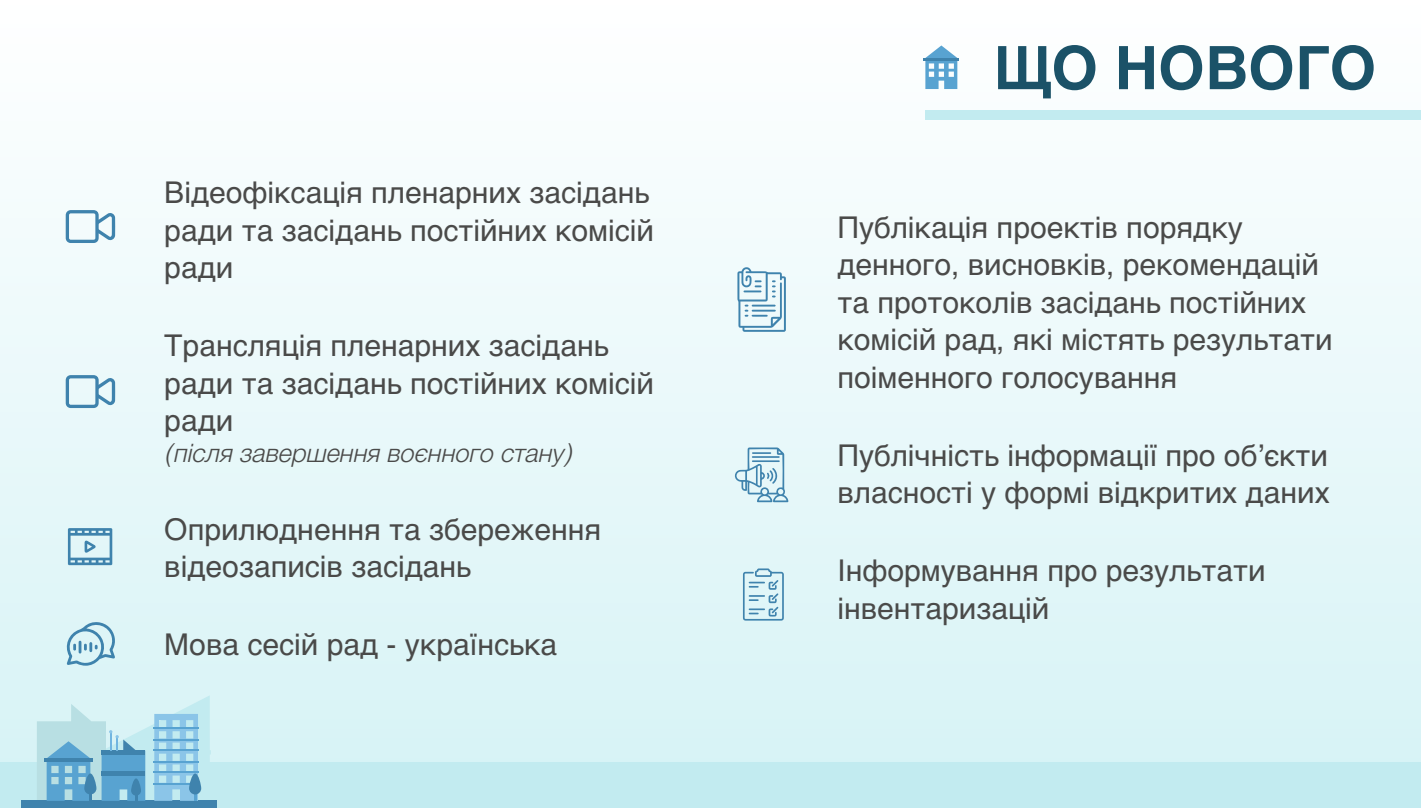
<style>
.page{position:relative;width:1421px;height:808px;background:#fff}
.page>*{position:absolute;margin:0;border:0;box-sizing:border-box;transform-origin:0 0}
.t1{font:700 60px "Helvetica";color:#1b5268}
.t2{font:30px/37.5px "Helvetica";color:#4a4a49}
.t3{font:italic 300 25.5px "Helvetica";color:#4a4a49}
</style>
<div class="page">
<div style="left:0;top:0;width:1420px;height:808px;background:linear-gradient(to bottom,#fff,#d5f2f5)"></div>
<div style="left:0;top:763px;width:1420px;height:45px;background:#c2ebf0"></div>
<div style="left:22px;top:801px;width:195px;height:7px;background:#3f83ad"></div>
<svg style="left:37px;top:695px;width:174px;height:106px;background:#a1d1e3"></svg>
<div style="left:131px;top:778px;width:10px;height:17px;background:#3f83ad;border-radius:5px"></div>
<svg style="left:66px;top:210px;width:49px;height:33px"></svg>
<svg style="left:66px;top:375px;width:49px;height:33px;background:#b0d1e0"></svg>
<svg style="left:68px;top:528px;width:44px;height:37px;background:#99c2d6"></svg>
<svg style="left:64px;top:621px;width:51px;height:45px;background:#b1d5e2"></svg>
<svg style="left:743px;top:568px;width:40px;height:53px;background:#b6d7e4"></svg>
<svg style="left:737px;top:267px;width:48px;height:65px"></svg>
<svg style="left:734px;top:447px;width:54px;height:55px;background:#b8d7e4"></svg>
<svg style="left:925px;top:45px;width:32px;height:44px"></svg>
<hr style="left:923px;top:58px;width:35px;height:3px;background:#3f83ad">
<div style="left:925px;top:110px;width:495px;height:9px;background:#c2ebf0"></div>
<p class="t2" style="left:164px;top:175px;width:491px">Відеофіксація пленарних засідань ради та засідань постійних комісій ради</p>
<p class="t2" style="left:164px;top:328px;width:491px">Трансляція пленарних засідань ради та засідань постійних комісій ради</p>
<p class="t3" style="left:164px;top:431px;width:408px">(після завершення воєнного стану)</p>
<p class="t2" style="left:164px;top:511px;width:438px">Оприлюднення та збереження відеозаписів засідань</p>
<p class="t2" style="left:164px;top:627px;width:394px">Мова сесій рад - українська</p>
<h1 class="t1" style="left:993px;top:20px;width:384px">ЩО НОВОГО</h1>
<p class="t2" style="left:837px;top:209px;width:497px">Публікація проектів порядку денного, висновків, рекомендацій та протоколів засідань постійних комісій рад, які містять результати поіменного голосування</p>
<p class="t2" style="left:837px;top:437px;width:494px">Публічність інформації про об’єкти власності у формі відкритих даних</p>
<p class="t2" style="left:837px;top:553px;width:430px">Інформування про результати інвентаризацій</p>
</div>
